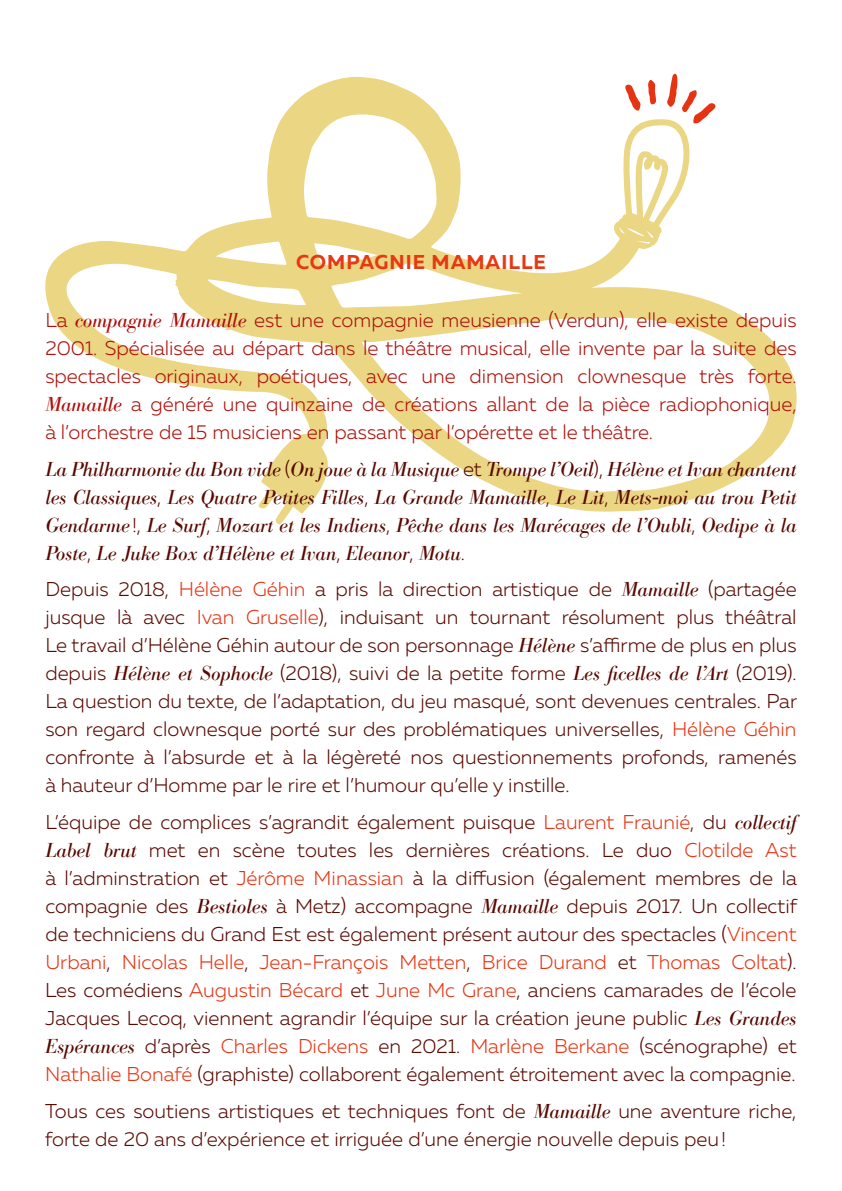
<style>
.page{position:relative;width:842px;height:1191px;background:#fff}
.page>*{position:absolute;margin:0;border:0;box-sizing:border-box;transform-origin:0 0}
.t1{font:300 20px/28px "Muller";color:#580900;text-align:justify}
.t2{font:300 20px/28px "Muller";color:#ae0f0a;text-align:justify}
.t3{font:italic 20px/28px "Bodoni BE";color:#580900;text-align:justify}
.t4{font:700 20px "Muller";letter-spacing:.05em;color:#e63812}
.s1{font-family:"Bodoni BE";font-weight:400;font-style:italic}
.s2{font-family:"Muller";font-weight:300;font-style:normal}
.s3{color:#e63312}
</style>
<div class="page">
<svg style="left:45px;top:77px;width:752px;height:448px"></svg>
<svg style="left:624px;top:83px;width:17px;height:29px"></svg>
<svg style="left:648px;top:79px;width:8px;height:27px"></svg>
<svg style="left:666px;top:73px;width:52px;height:51px"></svg>
<p class="t4" style="left:296px;top:249px;width:251px">COMPAGNIE MAMAILLE</p>
<p class="t2" style="left:45px;top:306px;width:753px">La <span class="s1">compagnie Mamaille</span> est une compagnie meusienne (Verdun), elle existe depuis 2001. Spécialisée au départ dans le théâtre musical, elle invente par la suite des spectacles originaux, poétiques, avec une dimension clownesque très forte.<br><span class="s1">Mamaille</span> a généré une quinzaine de créations allant de la pièce radiophonique, à l’orchestre de 15 musiciens en passant par l’opérette et le théâtre.</p>
<p class="t3" style="left:45px;top:456px;width:753px">La Philharmonie du Bon vide <span class="s2">(</span>On joue à la Musique <span class="s2">et</span> Trompe l’Oeil<span class="s2">),</span> Hélène et Ivan chantent les Classiques<span class="s2">,</span> Les Quatre Petites Filles<span class="s2">,</span> La Grande Mamaille<span class="s2">,</span> Le Lit<span class="s2">,</span> Mets-moi au trou Petit Gendarme <span class="s2">!,</span> Le Surf<span class="s2">,</span> Mozart et les Indiens<span class="s2">,</span> Pêche dans les Marécages de l’Oubli<span class="s2">,</span> Oedipe à la Poste<span class="s2">,</span> Le Juke Box d’Hélène et Ivan<span class="s2">,</span> Eleanor<span class="s2">,</span> Motu<span class="s2">.</span></p>
<p class="t1" style="left:45px;top:575px;width:753px">Depuis 2018, <span class="s3">Hélène Géhin</span> a pris la direction artistique de <span class="s1">Mamaille</span> (partagée jusque là avec <span class="s3">Ivan Gruselle</span>), induisant un tournant résolument plus théâtral Le travail d’Hélène Géhin autour de son personnage <span class="s1">Hélène</span> s’affirme de plus en plus depuis <span class="s1">Hélène et Sophocle</span> (2018), suivi de la petite forme <span class="s1">Les ficelles de l’Art</span> (2019).<br>La question du texte, de l’adaptation, du jeu masqué, sont devenues centrales. Par son regard clownesque porté sur des problématiques universelles, <span class="s3">Hélène Géhin </span>confronte à l’absurde et à la légèreté nos questionnements profonds, ramenés à hauteur d’Homme par le rire et l’humour qu’elle y instille.</p>
<p class="t1" style="left:45px;top:808px;width:753px">L’équipe de complices s’agrandit également puisque <span class="s3">Laurent Fraunié</span>, du <span class="s1">collectif Label brut</span> met en scène toutes les dernières créations. Le duo <span class="s3">Clotilde Ast </span>à l’adminstration et <span class="s3">Jérôme Minassian</span> à la diffusion (également membres de la compagnie des <span class="s1">Bestioles</span> à Metz) accompagne <span class="s1">Mamaille</span> depuis 2017. Un collectif de techniciens du Grand Est est également présent autour des spectacles (<span class="s3">Vincent Urbani</span>, <span class="s3">Nicolas Helle</span>, <span class="s3">Jean-François Metten</span>, <span class="s3">Brice Durand</span> et <span class="s3">Thomas Coltat</span>).<br>Les comédiens <span class="s3">Augustin Bécard</span> et <span class="s3">June Mc Grane</span>, anciens camarades de l’école Jacques Lecoq, viennent agrandir l’équipe sur la création jeune public <span class="s1">Les Grandes Espérances</span> d’après <span class="s3">Charles Dickens</span> en 2021. <span class="s3">Marlène Berkane</span> (scénographe) et <span class="s3">Nathalie Bonafé</span> (graphiste) collaborent également étroitement avec la compagnie.</p>
<p class="t1" style="left:45px;top:1096px;width:753px">Tous ces soutiens artistiques et techniques font de <span class="s1">Mamaille</span> une aventure riche, forte de 20 ans d’expérience et irriguée d’une énergie nouvelle depuis peu!</p>
</div>
